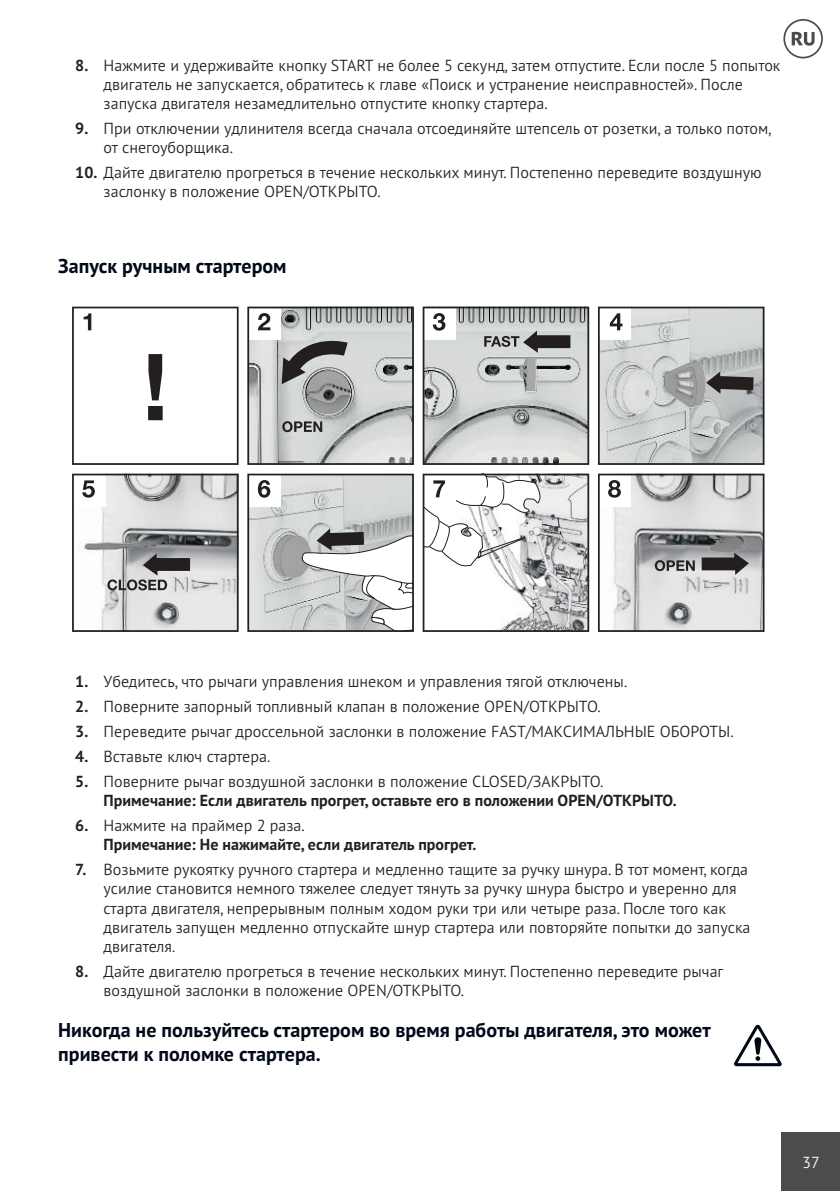
<style>
.page{position:relative;width:840px;height:1191px;background:#fff}
.page>*{position:absolute;margin:0;border:0;box-sizing:border-box;transform-origin:0 0}
.t1{font:700 20px/24px "PT Sans Pro";color:#000918}
.t2{font:300 16px/19.2px "PT Sans Pro";color:#241f1f}
.t3{font:700 16px/19.2px "PT Sans Pro";color:#241f1f}
.t4{font:300 16px "PT Sans Pro";color:#fff}
.s1{font-weight:700}
.s2{font-weight:300}
</style>
<div class="page">
<div style="left:781px;top:1133px;width:58px;height:58px;background:#4e4b4c"></div>
<svg style="left:783px;top:19px;width:39px;height:39px"></svg>
<svg style="left:734px;top:1024px;width:47px;height:42px"></svg>
<svg style="left:72px;top:307px;width:166px;height:158px"></svg>
<svg style="left:247px;top:307px;width:166px;height:158px;background:#b7b9b9"></svg>
<svg style="left:422px;top:307px;width:167px;height:158px;background:#bbbdbc"></svg>
<svg style="left:598px;top:307px;width:166px;height:158px;background:#bec1c0"></svg>
<svg style="left:72px;top:473px;width:166px;height:159px"></svg>
<svg style="left:247px;top:473px;width:166px;height:159px"></svg>
<svg style="left:422px;top:473px;width:167px;height:159px"></svg>
<svg style="left:598px;top:473px;width:166px;height:159px;background:#c3c3c4"></svg>
<p class="t2" style="left:104px;top:56px;width:678px;text-indent:-28px"><span class="s1">8.</span> Нажмите и удерживайте кнопку START не более 5 секунд, затем отпустите. Если после 5 попыток двигатель не запускается, обратитесь к главе «Поиск и устранение неисправностей». После запуска двигателя незамедлительно отпустите кнопку стартера.</p>
<p class="t2" style="left:104px;top:120px;width:669px;text-indent:-28px"><span class="s1">9.</span> При отключении удлинителя всегда сначала отсоединяйте штепсель от розетки, а только потом, от снегоуборщика.</p>
<p class="t2" style="left:104px;top:164px;width:659px;text-indent:-28px"><span class="s1">10.</span> Дайте двигателю прогреться в течение нескольких минут. Постепенно переведите воздушную заслонку в положение OPEN/ОТКРЫТО.</p>
<p class="t1" style="left:58px;top:255px;width:230px">Запуск ручным стартером</p>
<p class="t2" style="left:75px;top:673px;width:553px"><span class="s1">1.</span> Убедитесь, что рычаги управления шнеком и управления тягой отключены.</p>
<p class="t2" style="left:75px;top:698px;width:526px"><span class="s1">2.</span> Поверните запорный топливный клапан в положение OPEN/ОТКРЫТО.</p>
<p class="t2" style="left:75px;top:723px;width:659px"><span class="s1">3.</span> Переведите рычаг дроссельной заслонки в положение FAST/МАКСИМАЛЬНЫЕ ОБОРОТЫ.</p>
<p class="t2" style="left:75px;top:748px;width:196px"><span class="s1">4.</span> Вставьте ключ стартера.</p>
<p class="t3" style="left:104px;top:772px;width:574px;text-indent:-28px">5. <span class="s2">Поверните рычаг воздушной заслонки в положение CLOSED/ЗАКРЫТО.<br></span>Примечание: Если двигатель прогрет, оставьте его в положении OPEN/ОТКРЫТО.</p>
<p class="t3" style="left:104px;top:816px;width:374px;text-indent:-28px">6. <span class="s2">Нажмите на праймер 2 раза.<br></span>Примечание: Не нажимайте, если двигатель прогрет.</p>
<p class="t2" style="left:104px;top:861px;width:648px;text-indent:-28px"><span class="s1">7.</span> Возьмите рукоятку ручного стартера и медленно тащите за ручку шнура. В тот момент, когда усилие становится немного тяжелее следует тянуть за ручку шнура быстро и уверенно для старта двигателя, непрерывным полным ходом руки три или четыре раза. После того как двигатель запущен медленно отпускайте шнур стартера или повторяйте попытки до запуска двигателя.</p>
<p class="t2" style="left:104px;top:962px;width:621px;text-indent:-28px"><span class="s1">8.</span> Дайте двигателю прогреться в течение нескольких минут. Постепенно переведите рычаг воздушной заслонки в положение OPEN/ОТКРЫТО.</p>
<p class="t1" style="left:58px;top:1018px;width:653px">Никогда не пользуйтесь стартером во время работы двигателя, это может привести к поломке стартера.</p>
<p class="t4" style="left:802px;top:1155px;width:19px">37</p>
</div>
